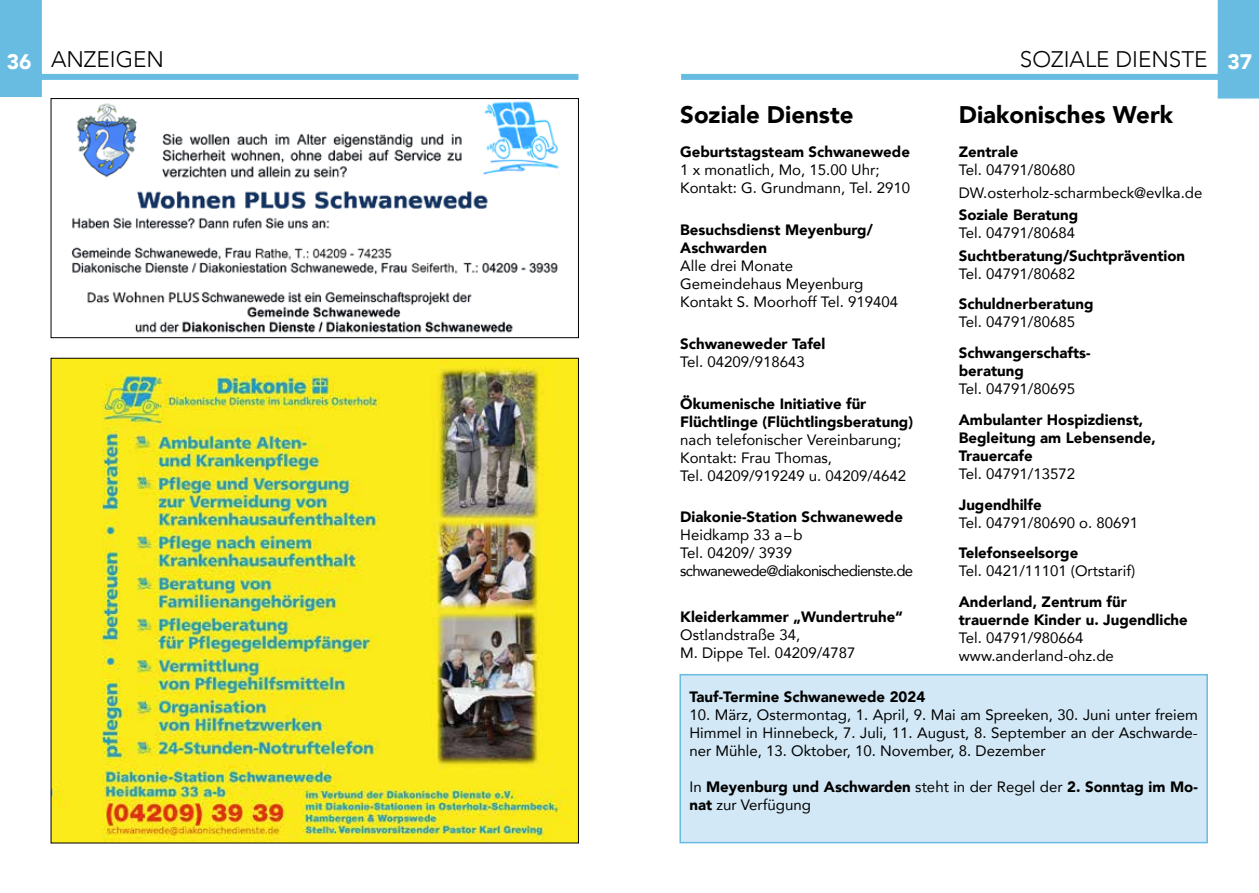
<style>
.page{position:relative;width:1259px;height:893px;background:#fff}
.page>*{position:absolute;margin:0;border:0;box-sizing:border-box;transform-origin:0 0}
.t1{font:900 24px "Avenir";color:#000}
.t2{font:300 22.5px "Avenir";color:#000}
.t3{font:900 21px "Avenir";color:#fff}
.t4{font:15px/18px "Avenir";color:#000}
.t5{font:900 15px/18px "Avenir";color:#000}
.t6{font:15px/18px "Avenir";letter-spacing:-.05em;color:#000}
.s1{font-weight:900;font-size:21px;color:#fff}
.s2{font-weight:400}
</style>
<div class="page">
<div style="left:33px;top:74px;width:545px;height:6px;background:#68bce2"></div>
<div style="left:0;top:0;width:42px;height:97px;background:#68bce2"></div>
<div style="left:681px;top:74px;width:546px;height:6px;background:#68bce2"></div>
<div style="left:1217px;top:0;width:42px;height:99px;background:#68bce2"></div>
<img style="left:53px;top:360px;width:524px;height:481px">
<img style="left:71px;top:101px;width:488px;height:232px">
<div style="left:51px;top:98px;width:528px;height:240px;border:1px solid #000"></div>
<div style="left:680px;top:675px;width:527px;height:168px;background:#d2e8f6"></div>
<div style="left:679px;top:674px;width:529px;height:169px;border:2px solid #68bce2"></div>
<h2 class="t2" style="left:1020px;top:46px;width:189px">SOZIALE DIENSTE</h2>
<h2 class="t2" style="left:7px;top:46px;width:159px"><span class="s1">36</span> ANZEIGEN</h2>
<h3 class="t3" style="left:1227px;top:44px;width:26px">37</h3>
<h1 class="t1" style="left:680px;top:94px;width:175px">Soziale Dienste</h1>
<p class="t5" style="left:680px;top:143px;width:231px">Geburtstagsteam Schwanewede</p>
<p class="t4" style="left:680px;top:161px;width:231px">1 x monatlich, Mo, 15.00 Uhr;<br>Kontakt: G. Grundmann, Tel. 2910</p>
<p class="t5" style="left:680px;top:221px;width:194px">Besuchsdienst Meyenburg/<br>Aschwarden</p>
<p class="t4" style="left:680px;top:257px;width:219px">Alle drei Monate<br>Gemeindehaus Meyenburg<br>Kontakt S. Moorhoff Tel. 919404</p>
<p class="t5" style="left:680px;top:334px;width:147px">Schwaneweder Tafel</p>
<p class="t4" style="left:680px;top:352px;width:126px">Tel. 04209/918643</p>
<p class="t5" style="left:680px;top:394px;width:234px">Ökumenische Initiative für<br>Flüchtlinge (Flüchtlingsberatung)</p>
<p class="t4" style="left:680px;top:430px;width:227px">nach telefonischer Vereinbarung;<br>Kontakt: Frau Thomas,<br>Tel. 04209/919249 u. 04209/4642</p>
<p class="t5" style="left:680px;top:508px;width:224px">Diakonie-Station Schwanewede</p>
<p class="t6" style="left:680px;top:526px;width:234px">Heidkamp 33 a–b<br>Tel. 04209/ 3939 schwanewede@diakonischedienste.de</p>
<p class="t5" style="left:680px;top:608px;width:224px">Kleiderkammer „Wundertruhe“</p>
<p class="t4" style="left:680px;top:626px;width:177px">Ostlandstraße 34,<br>M. Dippe Tel. 04209/4787</p>
<h1 class="t1" style="left:959px;top:94px;width:216px">Diakonisches Werk</h1>
<p class="t5" style="left:959px;top:143px;width:61px">Zentrale</p>
<p class="t4" style="left:959px;top:159px;width:245px;line-height:22.5px">Tel. 04791/80680<br>DW.osterholz-scharmbeck@evlka.de</p>
<p class="t5" style="left:959px;top:206px;width:121px">Soziale Beratung</p>
<p class="t4" style="left:959px;top:224px;width:118px">Tel. 04791/80684</p>
<p class="t5" style="left:959px;top:246px;width:228px">Suchtberatung/Suchtprävention</p>
<p class="t4" style="left:959px;top:264px;width:118px">Tel. 04791/80682</p>
<p class="t5" style="left:959px;top:295px;width:136px">Schuldnerberatung</p>
<p class="t4" style="left:959px;top:313px;width:118px">Tel. 04791/80685</p>
<p class="t5" style="left:959px;top:343px;width:133px">Schwangerschafts&shy;beratung</p>
<p class="t4" style="left:959px;top:379px;width:118px">Tel. 04791/80695</p>
<p class="t5" style="left:959px;top:410px;width:198px">Ambulanter Hospizdienst,<br>Begleitung am Lebensende,<br>Trauercafe</p>
<p class="t4" style="left:959px;top:464px;width:118px">Tel. 04791/13572</p>
<p class="t5" style="left:959px;top:495px;width:84px">Jugendhilfe</p>
<p class="t4" style="left:959px;top:513px;width:181px">Tel. 04791/80690 o. 80691</p>
<p class="t5" style="left:959px;top:544px;width:121px">Telefonseelsorge</p>
<p class="t4" style="left:959px;top:562px;width:178px">Tel. 0421/11101 (Ortstarif)</p>
<p class="t5" style="left:959px;top:592px;width:230px">Anderland, Zentrum für trauernde Kinder u. Jugendliche</p>
<p class="t4" style="left:959px;top:628px;width:157px">Tel. 04791/980664 www.anderland-ohz.de</p>
<p class="t5" style="left:689px;top:687px;width:237px">Tauf-Termine Schwanewede 2024</p>
<p class="t4" style="left:689px;top:705px;width:510px;text-align:justify">10. März, Ostermontag, 1. April, 9. Mai am Spreeken, 30. Juni unter freiem Himmel in Hinnebeck, 7. Juli, 11. August, 8. September an der Aschwarde&shy;ner Mühle, 13. Oktober, 10. November, 8. Dezember</p>
<p class="t5" style="left:689px;top:777px;width:510px"><span class="s2">In</span> Meyenburg und Aschwarden <span class="s2">steht in der Regel der</span> 2. Sonntag im Mo&shy;nat <span class="s2">zur Verfügung</span></p>
</div>
